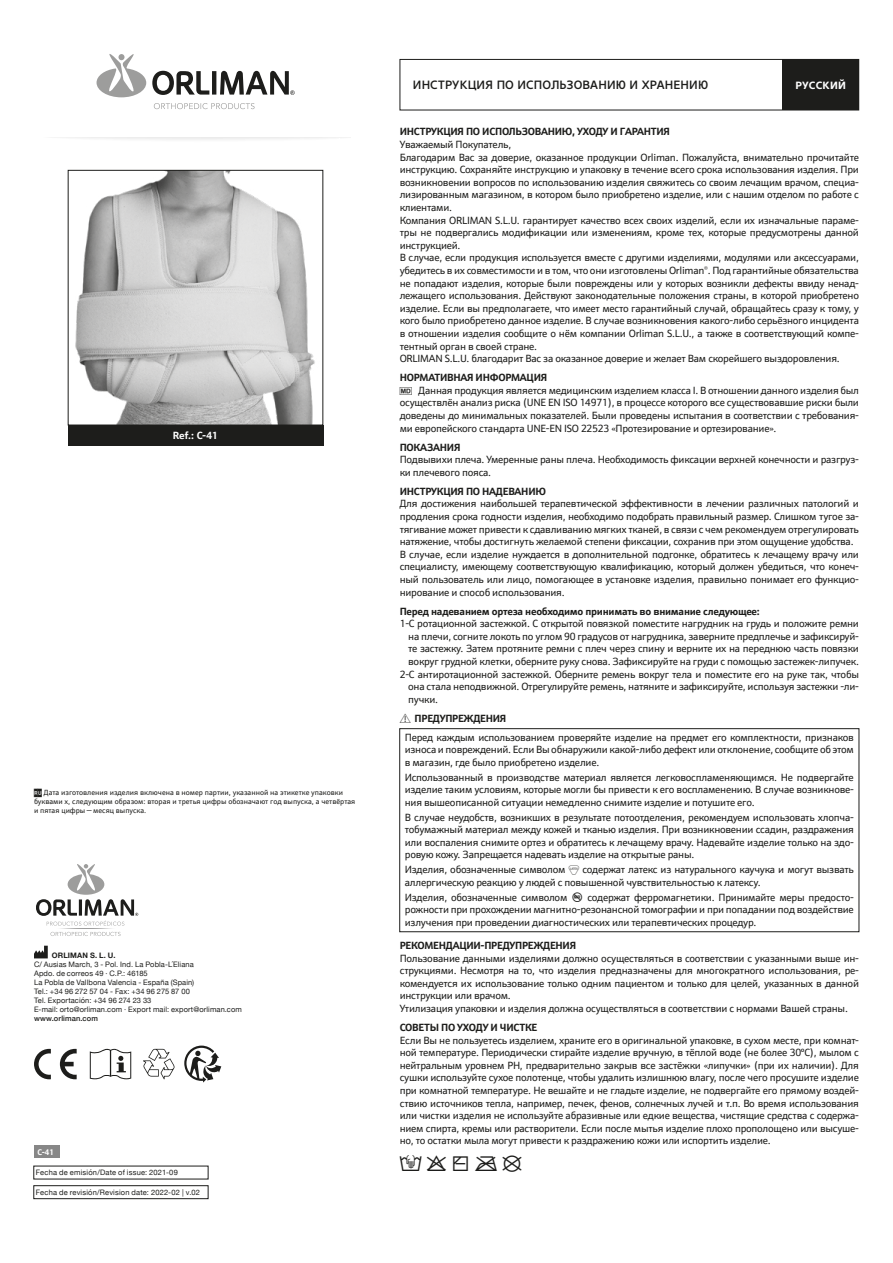
<style>
.page{position:relative;width:893px;height:1263px;background:#fff}
.page>*{position:absolute;margin:0;border:0;box-sizing:border-box;transform-origin:0 0}
.t1{font:500 12px "Core Sans NR";letter-spacing:.01em;color:#1d1d1b}
.t2{font:10.5px/12.6px "Schnebel Sans ME";letter-spacing:-.025em;color:#1d1d1b;text-align:justify}
.t3{font:700 10.5px "Schnebel Sans ME";letter-spacing:-.025em;color:#1d1d1b}
.t4{font:700 10.5px "Schnebel Sans ME";color:#fff}
.t5{font:700 10.5px "Core Sans NR";letter-spacing:.02em;color:#fff}
.t6{font:700 8.25px "Schnebel Sans ME";color:#fff}
.t7{font:7.5px/9px "Helvetica Neue";letter-spacing:.015em;color:#1d1d1b}
.t8{font:7.5px/9px "Schnebel Sans ME";color:#1d1d1b}
.t9{font:500 7.5px "Helvetica Neue";letter-spacing:.015em;color:#1d1d1b}
.t10{font:700 7.5px "Helvetica Neue";letter-spacing:.015em;color:#1d1d1b}
</style>
<div class="page">
<svg style="left:60px;top:137px;width:291px;height:3px"></svg>
<svg style="left:154px;top:103px;width:101px;height:6px"></svg>
<svg style="left:96px;top:54px;width:50px;height:43px"></svg>
<svg style="left:152px;top:71px;width:143px;height:24px"></svg>
<svg style="left:34px;top:946px;width:14px;height:12px"></svg>
<svg style="left:36px;top:864px;width:102px;height:62px"></svg>
<svg style="left:51px;top:932px;width:70px;height:4px"></svg>
<svg style="left:61px;top:928px;width:51px;height:1px"></svg>
<div style="left:34px;top:1145px;width:26px;height:13px;background:#878787"></div>
<div style="left:34px;top:1185px;width:174px;height:14px;border:1px solid #1d1d1b"></div>
<img style="left:75px;top:172px;width:240px;height:251px">
<div style="left:68px;top:170px;width:255px;height:255px;border:1px solid #1d1d1b"></div>
<div style="left:68px;top:425px;width:255px;height:20px;background:#1d1d1b"></div>
<div style="left:400px;top:59px;width:459px;height:51px;border:1px solid #1d1d1b"></div>
<div style="left:782px;top:59px;width:77px;height:51px;background:#1d1d1b"></div>
<div style="left:399px;top:728px;width:460px;height:204px;border:1px solid #1d1d1b"></div>
<svg style="left:34px;top:1049px;width:43px;height:30px"></svg>
<svg style="left:143px;top:1049px;width:32px;height:30px"></svg>
<svg style="left:184px;top:1045px;width:37px;height:37px"></svg>
<svg style="left:90px;top:1048px;width:41px;height:31px"></svg>
<p class="t4" style="left:173px;top:427px;width:47px">Ref.: C-41</p>
<p class="t8" style="left:34px;top:788px;width:323px;text-indent:10px">Дата изготовления изделия включена в номер партии, указанной на этикетке упаковки буквами x, следующим образом: вторая и третья цифры обозначают год выпуска, а четвёртая и пятая цифры — месяц выпуска.</p>
<p class="t10" style="left:52px;top:950px;width:65px">ORLIMAN S. L. U.</p>
<p class="t7" style="left:34px;top:961px;width:209px">C/ Ausias March, 3 - Pol. Ind. La Pobla-L´Eliana<br>Apdo. de correos 49 · C.P.: 46185<br>La Pobla de Vallbona Valencia - España (Spain)<br>Tel.: +34 96 272 57 04 - Fax: +34 96 275 87 00<br>Tel. Exportación: +34 96 274 23 33<br>E-mail: orto@orliman.com · Export mail: export@orliman.com</p>
<p class="t9" style="left:34px;top:1013px;width:65px">www.orliman.com</p>
<p class="t6" style="left:37px;top:1145px;width:18px">C-41</p>
<p class="t7" style="left:36px;top:1168px;width:144px">Fecha de emisión/Date of issue: 2021-09</p>
<p class="t7" style="left:36px;top:1188px;width:166px">Fecha de revisión/Revision date: 2022-02 | v.02</p>
<p class="t1" style="left:413px;top:77px;width:297px">ИНСТРУКЦИЯ ПО ИСПОЛЬЗОВАНИЮ И ХРАНЕНИЮ</p>
<p class="t5" style="left:795px;top:78px;width:52px">РУССКИЙ</p>
<p class="t3" style="left:400px;top:123px;width:272px">ИНСТРУКЦИЯ ПО ИСПОЛЬЗОВАНИЮ, УХОДУ И ГАРАНТИЯ</p>
<p class="t2" style="left:400px;top:138px;width:461px;text-align:left">Уважаемый Покупатель,<br>Благодарим Вас за доверие, оказанное продукции Orliman. Пожалуйста, внимательно прочитайте инструкцию. Сохраняйте инструкцию и упаковку в течение всего срока использования изделия. При возникновении вопросов по использованию изделия свяжитесь со своим лечащим врачом, специа&shy;лизированным магазином, в котором было приобретено изделие, или с нашим отделом по работе с клиентами.<br>Компания ORLIMAN S.L.U. гарантирует качество всех своих изделий, если их изначальные параме&shy;тры не подвергались модификации или изменениям, кроме тех, которые предусмотрены данной инструкцией.<br>В случае, если продукция используется вместе с другими изделиями, модулями или аксессуарами, убедитесь в их совместимости и в том, что они изготовлены Orliman<sup>®</sup>. Под гарантийные обязательства не попадают изделия, которые были повреждены или у которых возникли дефекты ввиду ненад&shy;лежащего использования. Действуют законодательные положения страны, в которой приобретено изделие. Если вы предполагаете, что имеет место гарантийный случай, обращайтесь сразу к тому, у кого было приобретено данное изделие. В случае возникновения какого-либо серьёзного инцидента в отношении изделия сообщите о нём компании Orliman S.L.U., а также в соответствующий компе&shy;тентный орган в своей стране.<br>ORLIMAN S.L.U. благодарит Вас за оказанное доверие и желает Вам скорейшего выздоровления.</p>
<p class="t3" style="left:400px;top:369px;width:149px">НОРМАТИВНАЯ ИНФОРМАЦИЯ</p>
<p class="t2" style="left:400px;top:384px;width:461px;text-indent:19px">Данная продукция является медицинским изделием класса I. В отношении данного изделия был осуществлён анализ риска (UNE EN ISO 14971), в процессе которого все существовавшие риски были доведены до минимальных показателей. Были проведены испытания в соответствии с требования&shy;ми европейского стандарта UNE-EN ISO 22523 «Протезирование и ортезирование».</p>
<p class="t3" style="left:400px;top:438px;width:62px">ПОКАЗАНИЯ</p>
<p class="t2" style="left:400px;top:453px;width:461px">Подвывихи плеча. Умеренные раны плеча. Необходимость фиксации верхней конечности и разгруз&shy;ки плечевого пояса.</p>
<p class="t3" style="left:400px;top:482px;width:148px">ИНСТРУКЦИЯ ПО НАДЕВАНИЮ</p>
<p class="t2" style="left:400px;top:497px;width:461px;text-align:left">Для достижения наибольшей терапевтической эффективности в лечении различных патологий и продления срока годности изделия, необходимо подобрать правильный размер. Слишком тугое за&shy;тягивание может привести к сдавливанию мягких тканей, в связи с чем рекомендуем отрегулировать натяжение, чтобы достигнуть желаемой степени фиксации, сохранив при этом ощущение удобства.<br>В случае, если изделие нуждается в дополнительной подгонке, обратитесь к лечащему врачу или специалисту, имеющему соответствующую квалификацию, который должен убедиться, что конеч&shy;ный пользователь или лицо, помогающее в установке изделия, правильно понимает его функцио&shy;нирование и способ использования.</p>
<p class="t3" style="left:400px;top:602px;width:362px">Перед надеванием ортеза необходимо принимать во внимание следующее:</p>
<p class="t2" style="left:400px;top:617px;width:461px">1-С ротационной застежкой. С открытой повязкой поместите нагрудник на грудь и положите ремни</p>
<p class="t2" style="left:408px;top:630px;width:452px">на плечи, согните локоть по углом 90 градусов от нагрудника, заверните предплечье и зафиксируй-</p>
<p class="t2" style="left:408px;top:642px;width:452px">те застежку. Затем протяните ремни с плеч через спину и верните их на переднюю часть повязки</p>
<p class="t2" style="left:408px;top:655px;width:452px">вокруг грудной клетки, оберните руку снова. Зафиксируйте на груди с помощью застежек-липучек.</p>
<p class="t2" style="left:400px;top:667px;width:461px">2-С антиротационной застежкой. Оберните ремень вокруг тела и поместите его на руке так, чтобы</p>
<p class="t2" style="left:408px;top:680px;width:452px">она стала неподвижной. Отрегулируйте ремень, натяните и зафиксируйте, используя застежки -ли-</p>
<p class="t2" style="left:408px;top:693px;width:31px">пучки.</p>
<p class="t3" style="left:415px;top:709px;width:93px">ПРЕДУПРЕЖДЕНИЯ</p>
<p class="t2" style="left:405px;top:731px;width:451px">Перед каждым использованием проверяйте изделие на предмет его комплектности, признаков износа и повреждений. Если Вы обнаружили какой-либо дефект или отклонение, сообщите об этом в магазин, где было приобретено изделие.</p>
<p class="t2" style="left:405px;top:771px;width:451px">Использованный в производстве материал является легковоспламеняющимся. Не подвергайте изделие таким условиям, которые могли бы привести к его воспламенению. В случае возникнове&shy;ния вышеописанной ситуации немедленно снимите изделие и потушите его.</p>
<p class="t2" style="left:405px;top:810px;width:451px">В случае неудобств, возникших в результате потоотделения, рекомендуем использовать хлопча&shy;тобумажный материал между кожей и тканью изделия. При возникновении ссадин, раздражения или воспаления снимите ортез и обратитесь к лечащему врачу. Надевайте изделие только на здо&shy;ровую кожу. Запрещается надевать изделие на открытые раны.</p>
<p class="t2" style="left:405px;top:863px;width:451px">Изделия, обозначенные символом ● содержат латекс из натурального каучука и могут вызвать аллергическую реакцию у людей с повышенной чувствительностью к латексу.</p>
<p class="t2" style="left:405px;top:890px;width:451px">Изделия, обозначенные символом □ содержат ферромагнетики. Принимайте меры предосто&shy;рожности при прохождении магнитно-резонансной томографии и при попадании под воздействие излучения при проведении диагностических или терапевтических процедур.</p>
<p class="t3" style="left:400px;top:936px;width:178px">РЕКОМЕНДАЦИИ-ПРЕДУПРЕЖДЕНИЯ</p>
<p class="t2" style="left:400px;top:951px;width:461px;text-align:left">Пользование данными изделиями должно осуществляться в соответствии с указанными выше ин&shy;струкциями. Несмотря на то, что изделия предназначены для многократного использования, ре&shy;комендуется их использование только одним пациентом и только для целей, указанных в данной инструкции или врачом.<br>Утилизация упаковки и изделия должна осуществляться в соответствии с нормами Вашей страны.</p>
<p class="t3" style="left:400px;top:1018px;width:139px">СОВЕТЫ ПО УХОДУ И ЧИСТКЕ</p>
<p class="t2" style="left:400px;top:1033px;width:461px">Если Вы не пользуетесь изделием, храните его в оригинальной упаковке, в сухом месте, при комнат&shy;ной температуре. Периодически стирайте изделие вручную, в тёплой воде (не более 30ºC), мылом с нейтральным уровнем PH, предварительно закрыв все застёжки «липучки» (при их наличии). Для сушки используйте сухое полотенце, чтобы удалить излишнюю влагу, после чего просушите изделие при комнатной температуре. Не вешайте и не гладьте изделие, не подвергайте его прямому воздей&shy;ствию источников тепла, например, печек, фенов, солнечных лучей и т.п. Во время использования или чистки изделия не используйте абразивные или едкие вещества, чистящие средства с содержа&shy;нием спирта, кремы или растворители. Если после мытья изделие плохо прополощено или высуше&shy;но, то остатки мыла могут привести к раздражению кожи или испортить изделие.</p>
</div>
